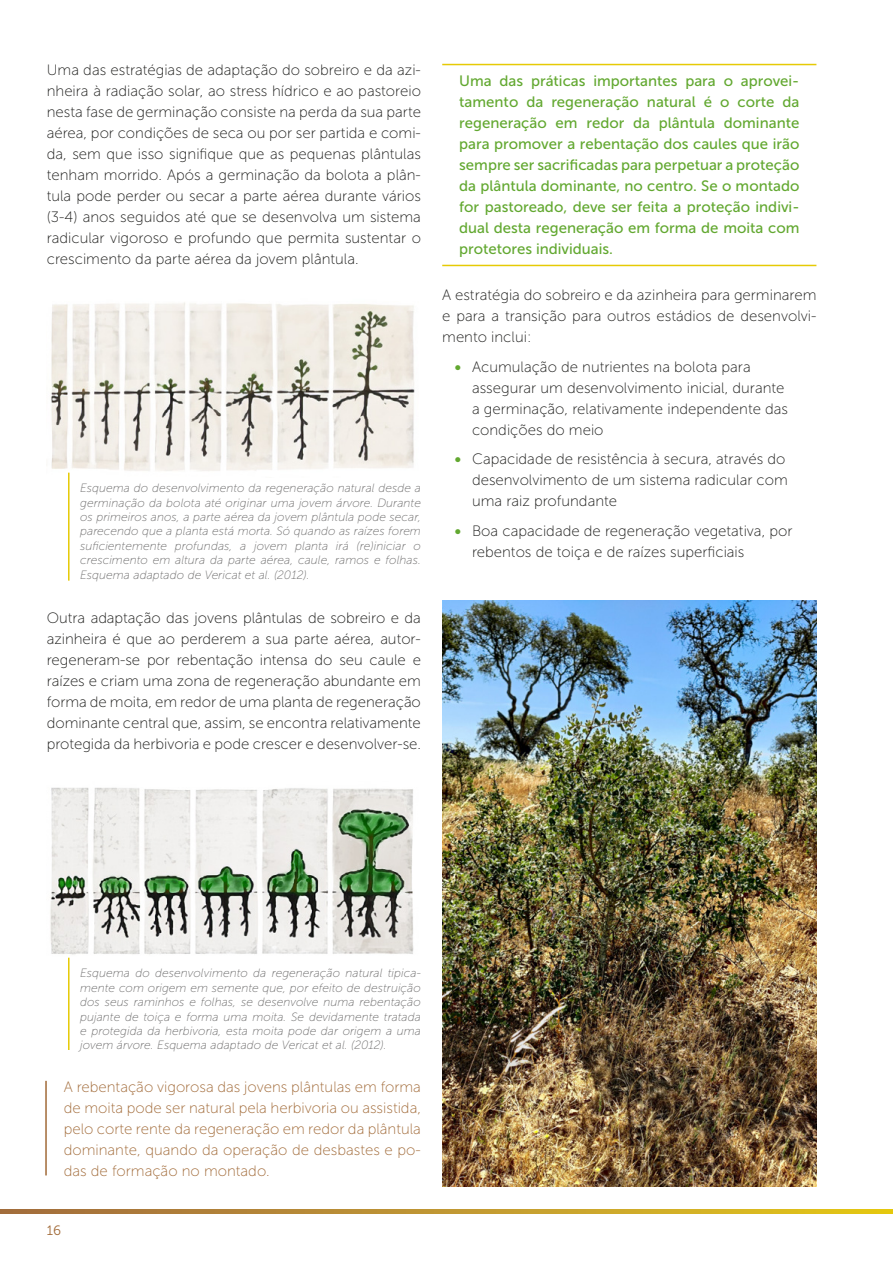
<style>
.page{position:relative;width:893px;height:1263px;background:#fff}
.page>*{position:absolute;margin:0;border:0;box-sizing:border-box;transform-origin:0 0}
.t1{font:15px/21px "Museo Sans 100";color:#1d1d1b;text-align:justify}
.t2{font:15px/21px "Museo Sans 500";color:#62a830;text-align:justify}
.t3{font:15px/21px "Museo Sans 100";color:#a16a38;text-align:justify}
.t4{font:13.5px "Museo Sans 300";color:#a16a38}
.t5{font:italic 12px/14.4px "Museo Sans 100";color:#706f6f;text-align:justify}
.s1{font-family:"Museo Sans 700";color:#62a830}
</style>
<div class="page">
<svg style="left:0;top:1209px;width:893px;height:4px;background:#c1982e"></svg>
<img style="left:50px;top:787px;width:364px;height:171px">
<img style="left:51px;top:302px;width:364px;height:171px">
<hr style="left:68px;top:473px;width:2px;height:108px;background:#e6ca05">
<hr style="left:68px;top:958px;width:2px;height:92px;background:#e6ca05">
<img style="left:442px;top:600px;width:374px;height:586px">
<hr style="left:442px;top:64px;width:374px;height:1px;background:#e6ca05">
<hr style="left:442px;top:265px;width:374px;height:1px;background:#e6ca05">
<hr style="left:45px;top:1081px;width:2px;height:94px;background:#a16a38">
<p class="t1" style="left:47px;top:60px;width:376px">Uma das estratégias de adaptação do sobreiro e da azi&shy;nheira à radiação solar, ao stress hídrico e ao pastoreio nesta fase de germinação consiste na perda da sua parte aérea, por condições de seca ou por ser partida e comi&shy;da, sem que isso signifique que as pequenas plântulas tenham morrido. Após a germinação da bolota a plân&shy;tula pode perder ou secar a parte aérea durante vários (3-4) anos seguidos até que se desenvolva um sistema radicular vigoroso e profundo que permita sustentar o crescimento da parte aérea da jovem plântula.</p>
<p class="t5" style="left:80px;top:481px;width:342px">Esquema do desenvolvimento da regeneração natural desde a germinação da bolota até originar uma jovem árvore. Durante os primeiros anos, a parte aérea da jovem plântula pode secar, parecendo que a planta está morta. Só quando as raízes forem suficientemente profundas, a jovem planta irá (re)iniciar o crescimento em altura da parte aérea, caule, ramos e folhas.<br>Esquema adaptado de Vericat et al. (2012).</p>
<p class="t1" style="left:47px;top:607px;width:376px">Outra adaptação das jovens plântulas de sobreiro e da azinheira é que ao perderem a sua parte aérea, autor&shy;regeneram-se por rebentação intensa do seu caule e raízes e criam uma zona de regeneração abundante em forma de moita, em redor de uma planta de regeneração dominante central que, assim, se encontra relativamente protegida da herbivoria e pode crescer e desenvolver-se.</p>
<p class="t2" style="left:459px;top:70px;width:342px">Uma das práticas importantes para o aprovei&shy;tamento da regeneração natural é o corte da regeneração em redor da plântula dominante para promover a rebentação dos caules que irão sempre ser sacrificadas para perpetuar a proteção da plântula dominante, no centro. Se o montado for pastoreado, deve ser feita a proteção indivi&shy;dual desta regeneração em forma de moita com protetores individuais.</p>
<p class="t1" style="left:442px;top:285px;width:376px">A estratégia do sobreiro e da azinheira para germinarem e para a transição para outros estádios de desenvolvi&shy;mento inclui:</p>
<p class="t1" style="left:472px;top:356px;width:318px;text-align:left;text-indent:-17px"><span class="s1">•</span> Acumulação de nutrientes na bolota para assegurar um desenvolvimento inicial, durante a germinação, relativamente independente das condições do meio</p>
<p class="t1" style="left:472px;top:449px;width:317px;text-align:left;text-indent:-17px"><span class="s1">•</span> Capacidade de resistência à secura, através do desenvolvimento de um sistema radicular com uma raiz profundante</p>
<p class="t1" style="left:472px;top:520px;width:322px;text-indent:-17px"><span class="s1">•</span> Boa capacidade de regeneração vegetativa, por rebentos de toiça e de raízes superficiais</p>
<p class="t5" style="left:80px;top:966px;width:342px">Esquema do desenvolvimento da regeneração natural tipica&shy;mente com origem em semente que, por efeito de destruição dos seus raminhos e folhas, se desenvolve numa rebentação pujante de toiça e forma uma moita. Se devidamente tratada e protegida da herbivoria, esta moita pode dar origem a uma jovem árvore. Esquema adaptado de Vericat et al. (2012).</p>
<p class="t3" style="left:64px;top:1076px;width:359px">A rebentação vigorosa das jovens plântulas em forma de moita pode ser natural pela herbivoria ou assistida, pelo corte rente da regeneração em redor da plântula dominante, quando da operação de desbastes e po&shy;das de formação no montado.</p>
<p class="t4" style="left:47px;top:1223px;width:16px">16</p>
</div>
